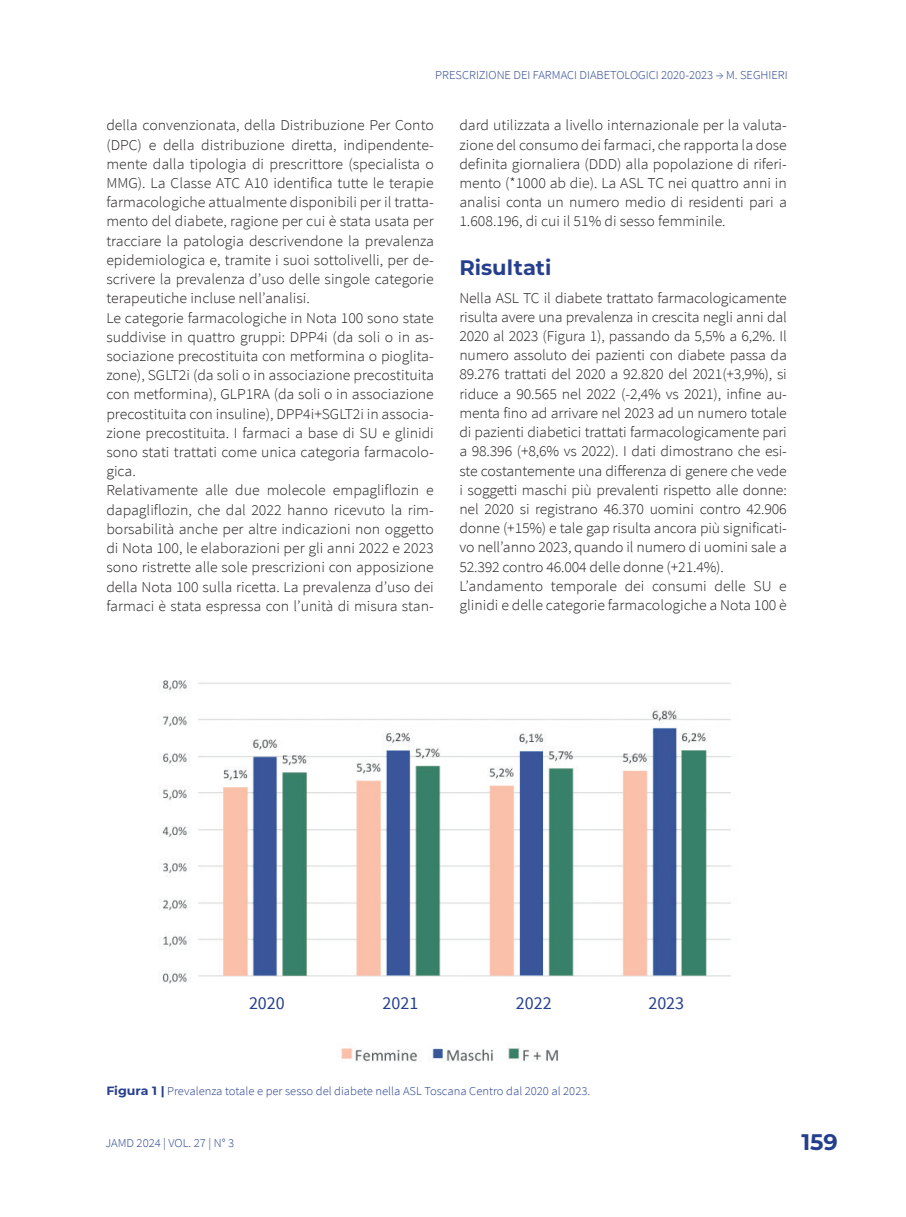
<style>
.page{position:relative;width:906px;height:1217px;background:#fff}
.page>*{position:absolute;margin:0;border:0;box-sizing:border-box;transform-origin:0 0}
.t1{font:700 22.5px "Montserrat";color:#253f8e}
.TITOLO_1{font:700 21px "Montserrat";color:#253f8e}
.t2{font:18px "Source Sans Pro";color:#253f8e}
.Normale{font:300 15px/19.2px "Source Sans Pro";color:#231f20;text-align:justify;scale:1.05 1}
.t3{font:300 12px "Source Sans Pro";color:#253f8e;scale:1.05 1}
.s1{font-family:"Montserrat";font-weight:700}
</style>
<div class="page">
<img style="left:162px;top:680px;width:569px;height:382px">
<div style="left:237px;top:986px;width:60px;height:30px;background:#fff"></div>
<div style="left:370px;top:986px;width:61px;height:30px;background:#fff"></div>
<div style="left:503px;top:986px;width:61px;height:30px;background:#fff"></div>
<div style="left:636px;top:986px;width:60px;height:30px;background:#fff"></div>
<p class="t3" style="left:435px;top:67px;width:337px">PRESCRIZIONE DEI FARMACI DIABETOLOGICI 2020-2023 → M. SEGHIERI</p>
<p class="Normale" style="left:106px;top:116px;width:313px">della convenzionata, della Distribuzione Per Conto (DPC) e della distribuzione diretta, indipendente&shy;mente dalla tipologia di prescrittore (specialista o MMG). La Classe ATC A10 identifica tutte le terapie farmacologiche attualmente disponibili per il tratta&shy;mento del diabete, ragione per cui è stata usata per tracciare la patologia descrivendone la prevalenza epidemiologica e, tramite i suoi sottolivelli, per de&shy;scrivere la prevalenza d’uso delle singole categorie terapeutiche incluse nell’analisi.</p>
<p class="Normale" style="left:106px;top:308px;width:313px">Le categorie farmacologiche in Nota 100 sono state suddivise in quattro gruppi: DPP4i (da soli o in as&shy;sociazione precostituita con metformina o pioglita&shy;zone), SGLT2i (da soli o in associazione precostituita con metformina), GLP1RA (da soli o in associazione precostituita con insuline), DPP4i+SGLT2i in associa&shy;zione precostituita. I farmaci a base di SU e glinidi sono stati trattati come unica categoria farmacolo&shy;gica.</p>
<p class="Normale" style="left:106px;top:481px;width:313px">Relativamente alle due molecole empagliflozin e dapagliflozin, che dal 2022 hanno ricevuto la rim&shy;borsabilità anche per altre indicazioni non oggetto di Nota 100, le elaborazioni per gli anni 2022 e 2023 sono ristrette alle sole prescrizioni con apposizione della Nota 100 sulla ricetta. La prevalenza d’uso dei farmaci è stata espressa con l’unità di misura stan-</p>
<p class="Normale" style="left:459px;top:116px;width:313px">dard utilizzata a livello internazionale per la valuta&shy;zione del consumo dei farmaci, che rapporta la dose definita giornaliera (DDD) alla popolazione di riferi&shy;mento (*1000 ab die). La ASL TC nei quattro anni in analisi conta un numero medio di residenti pari a 1.608.196, di cui il 51% di sesso femminile.</p>
<p class="TITOLO_1" style="left:459px;top:252px;width:94px">Risultati</p>
<p class="Normale" style="left:459px;top:288px;width:313px">Nella ASL TC il diabete trattato farmacologicamente risulta avere una prevalenza in crescita negli anni dal 2020 al 2023 (Figura 1), passando da 5,5% a 6,2%. Il numero assoluto dei pazienti con diabete passa da 89.276 trattati del 2020 a 92.820 del 2021(+3,9%), si riduce a 90.565 nel 2022 (-2,4% vs 2021), infine au&shy;menta fino ad arrivare nel 2023 ad un numero totale di pazienti diabetici trattati farmacologicamente pari a 98.396 (+8,6% vs 2022). I dati dimostrano che esi&shy;ste costantemente una differenza di genere che vede i soggetti maschi più prevalenti rispetto alle donne: nel 2020 si registrano 46.370 uomini contro 42.906 donne (+15%) e tale gap risulta ancora più significati&shy;vo nell’anno 2023, quando il numero di uomini sale a 52.392 contro 46.004 delle donne (+21.4%).</p>
<p class="Normale" style="left:459px;top:576px;width:313px">L’andamento temporale dei consumi delle SU e glinidi e delle categorie farmacologiche a Nota 100 è</p>
<p class="t2" style="left:249px;top:991px;width:37px">2020</p>
<p class="t2" style="left:382px;top:991px;width:37px">2021</p>
<p class="t2" style="left:516px;top:991px;width:37px">2022</p>
<p class="t2" style="left:648px;top:991px;width:37px">2023</p>
<p class="t3" style="left:106px;top:1082px;width:462px"><span class="s1">Figura 1 |</span> Prevalenza totale e per sesso del diabete nella ASL Toscana Centro dal 2020 al 2023.</p>
<p class="t3" style="left:105px;top:1135px;width:124px">JAMD 2024 | VOL. 27 | N° 3</p>
<h1 class="t1" style="left:801px;top:1125px;width:38px">159</h1>
</div>
